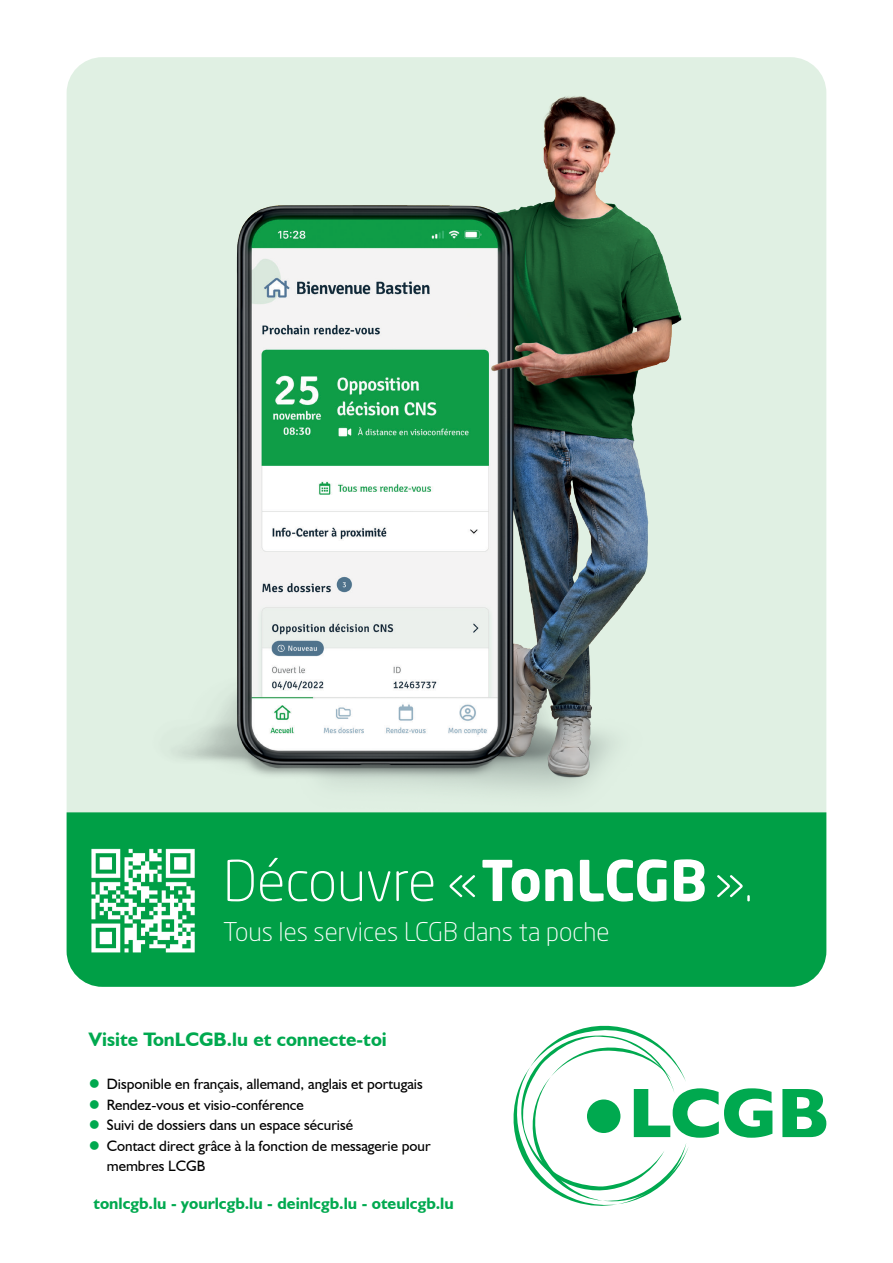
<style>
.page{position:relative;width:893px;height:1263px;background:#fff}
.page>*{position:absolute;margin:0;border:0;box-sizing:border-box;transform-origin:0 0}
.t1{font:300 55.5px "Neo Sans Std";color:#fff}
.t2{font:300 25.5px "Neo Sans Std";color:#fff}
.t3{font:700 19.5px "Humanist 521 BT";color:#00a94f}
.t4{font:700 16.5px "Humanist 521 BT";color:#00a94f}
.t5{font:15px/20.5px "Humanist 521 BT";color:#000}
.s1{font-weight:700}
</style>
<div class="page">
<svg style="left:513px;top:1025px;width:259px;height:181px"></svg>
<svg style="left:782px;top:1089px;width:44px;height:48px"></svg>
<img style="left:67px;top:73px;width:759px;height:739px">
<div style="left:67px;top:812px;width:759px;height:175px;background:#009f46"></div>
<img style="left:89px;top:846px;width:113px;height:112px">
<h1 class="t1" style="left:223px;top:847px;width:532px">Découvre «<span class="s1">TonLCGB</span>».</h1>
<h2 class="t2" style="left:223px;top:915px;width:388px">Tous les services LCGB dans ta poche</h2>
<h3 class="t3" style="left:89px;top:1027px;width:299px">Visite TonLCGB.lu et connecte-toi</h3>
<p class="t5" style="left:107px;top:1073px;width:325px">Disponible en français, allemand, anglais et portugais Rendez-vous et visio-conférence<br>Suivi de dossiers dans un espace sécurisé<br>Contact direct grâce à la fonction de messagerie pour membres LCGB</p>
<p class="t4" style="left:93px;top:1193px;width:362px">tonlcgb.lu - yourlcgb.lu - deinlcgb.lu - oteulcgb.lu</p>
</div>
